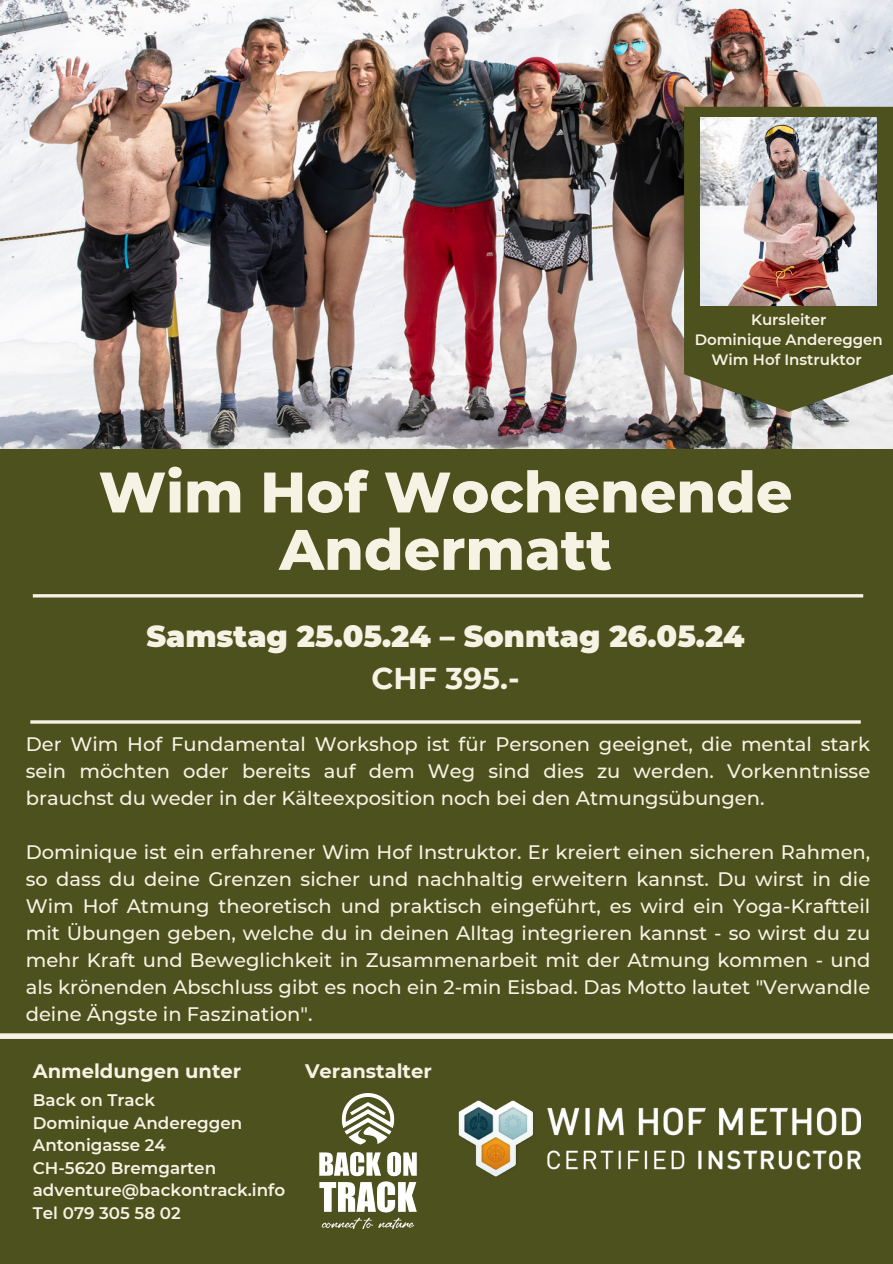
<style>
.page{position:relative;width:893px;height:1264px;background:#fff}
.page>*{position:absolute;margin:0;border:0;box-sizing:border-box;transform-origin:0 0}
.t1{font:800 57px/57.3px "Montserrat";color:#f6f3e4;text-align:center}
.t2{font:900 30px/41.7px "Montserrat";color:#f6f3e4;text-align:center}
.t3{font:500 19.5px/27px "Montserrat";color:#f6f3e4;text-align:justify}
.t4{font:700 19.5px "Montserrat";color:#f6f3e4}
.t5{font:600 16.65px/22.5px "Montserrat";color:#f6f3e4}
.t6{font:600 15px "Montserrat";color:#f6f3e4}
.s1{font-weight:700}
</style>
<div class="page">
<img style="left:0;top:0;width:892px;height:449px">
<div style="left:0;top:449px;width:892px;height:814px;background:#4d511d"></div>
<hr style="left:33px;top:594px;width:830px;height:3px;background:#f6f3e4">
<hr style="left:30px;top:720px;width:830px;height:3px;background:#f6f3e4">
<div style="left:0;top:1033px;width:892px;height:5px;background:#f6f3e4"></div>
<svg style="left:684px;top:107px;width:208px;height:305px;background:#5e6034"></svg>
<img style="left:701px;top:118px;width:175px;height:188px">
<img style="left:319px;top:1093px;width:98px;height:136px">
<img style="left:458px;top:1100px;width:402px;height:77px">
<p class="t6" style="left:751px;top:310px;width:77px">Kursleiter</p>
<h1 class="t6" style="left:694px;top:330px;width:189px">Dominique Andereggen</h1>
<h2 class="t6" style="left:711px;top:350px;width:152px">Wim Hof Instruktor</h2>
<h3 class="t1" style="left:99px;top:463px;width:695px">Wim Hof Wochenende<br>Andermatt</h3>
<h4 class="t2" style="left:146px;top:615px;width:599px">Samstag 25.05.24 – Sonntag 26.05.24<br><span class="s1">CHF 395.-</span></h4>
<p class="t3" style="left:26px;top:730px;width:846px">Der Wim Hof Fundamental Workshop ist für Personen geeignet, die mental stark sein möchten oder bereits auf dem Weg sind dies zu werden. Vorkenntnisse brauchst du weder in der Kälteexposition noch bei den Atmungsübungen.</p>
<p class="t3" style="left:26px;top:838px;width:846px">Dominique ist ein erfahrener Wim Hof Instruktor. Er kreiert einen sicheren Rahmen, so dass du deine Grenzen sicher und nachhaltig erweitern kannst. Du wirst in die Wim Hof Atmung theoretisch und praktisch eingeführt, es wird ein Yoga-Kraftteil mit Übungen geben, welche du in deinen Alltag integrieren kannst - so wirst du zu mehr Kraft und Beweglichkeit in Zusammenarbeit mit der Atmung kommen - und als krönenden Abschluss gibt es noch ein 2-min Eisbad. Das Motto lautet "Verwandle deine Ängste in Faszination".</p>
<h3 class="t4" style="left:33px;top:1058px;width:210px">Anmeldungen unter</h3>
<h3 class="t4" style="left:305px;top:1058px;width:128px">Veranstalter</h3>
<h3 class="t5" style="left:33px;top:1088px;width:254px">Back on Track<br>Dominique Andereggen<br>Antonigasse 24<br>CH-5620 Bremgarten adventure@backontrack.info<br>Tel 079 305 58 02</h3>
</div>
